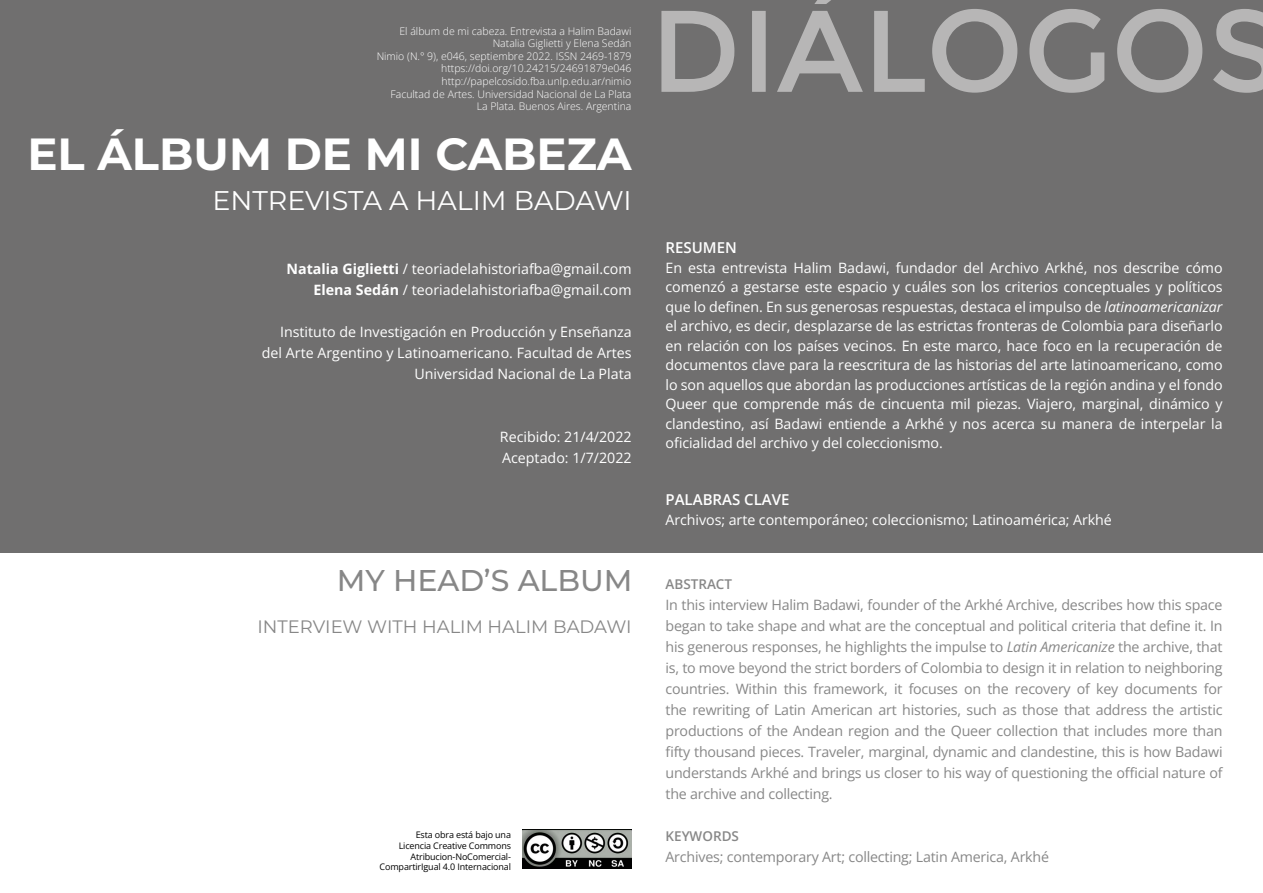
<style>
.page{position:relative;width:1263px;height:893px;background:#fff}
.page>*{position:absolute;margin:0;border:0;box-sizing:border-box;transform-origin:0 0}
.t1{font:700 45px "Montserrat";color:#fff}
.t2{font:500 30px "Montserrat";color:#878787}
.t3{font:27px "Montserrat";color:#fff}
.t4{font:18px "Montserrat";color:#878787}
.t5{font:600 15px "Open Sans";color:#fff}
.t6{font:14.25px/19.5px "Open Sans";color:#fff;text-align:right}
.t7{font:14.25px/21px "Open Sans";letter-spacing:-.015em;color:#878787;text-align:justify}
.t8{font:600 13.5px "Open Sans";color:#878787}
.t9{font:300 10.5px/12.6px "Open Sans";color:#fff;text-align:right}
.t10{font:9px/10.8px "Open Sans";letter-spacing:-.015em;color:#000;text-align:right}
.s1{font-weight:700}
.s2{font-style:italic}
</style>
<div class="page">
<div style="left:0;top:0;width:1263px;height:553px;background:#706f6f"></div>
<img style="left:522px;top:830px;width:110px;height:38px">
<svg style="left:661px;top:0;width:602px;height:93px"></svg>
<p class="t9" style="left:377px;top:24px;width:256px">El álbum de mi cabeza. Entrevista a Halim Badawi Natalia Giglietti y Elena Sedán<br>Nimio (N.° 9), e046, septiembre 2022. ISSN 2469-1879 https://doi.org/10.24215/24691879e046 http://papelcosido.fba.unlp.edu.ar/nimio<br>Facultad de Artes. Universidad Nacional de La Plata<br>La Plata. Buenos Aires. Argentina</p>
<h1 class="t1" style="left:27px;top:124px;width:606px">EL ÁLBUM DE MI CABEZA</h1>
<h3 class="t3" style="left:212px;top:182px;width:421px">ENTREVISTA A HALIM BADAWI</h3>
<p class="t6" style="left:287px;top:258px;width:347px;line-height:21px"><span class="s1">Natalia Giglietti</span> / teoriadelahistoriafba@gmail.com<br><span class="s1">Elena Sedán</span> / teoriadelahistoriafba@gmail.com</p>
<p class="t6" style="left:262px;top:321px;width:371px;line-height:21px">Instituto de Investigación en Producción y Enseñanza del Arte Argentino y Latinoamericano. Facultad de Artes<br>Universidad Nacional de La Plata</p>
<p class="t6" style="left:500px;top:426px;width:133px;line-height:21px;text-align:left">Recibido: 21/4/2022<br>Aceptado: 1/7/2022</p>
<h2 class="t2" style="left:337px;top:560px;width:297px">MY HEAD’S ALBUM</h2>
<p class="t4" style="left:257px;top:615px;width:376px">INTERVIEW WITH HALIM HALIM BADAWI</p>
<p class="t10" style="left:380px;top:829px;width:133px">Esta obra está bajo una<br>Licencia Creative Commons<br>Atribucion-NoComercial-<br>CompartirIgual 4.0 Internacional</p>
<p class="t5" style="left:665px;top:238px;width:73px">RESUMEN</p>
<p class="t6" style="left:665px;top:258px;width:559px;text-align:justify">En esta entrevista Halim Badawi, fundador del Archivo Arkhé, nos describe cómo comenzó a gestarse este espacio y cuáles son los criterios conceptuales y políticos que lo definen. En sus generosas respuestas, destaca el impulso de <span class="s2">latinoamericanizar </span>el archivo, es decir, desplazarse de las estrictas fronteras de Colombia para diseñarlo en relación con los países vecinos. En este marco, hace foco en la recuperación de documentos clave para la reescritura de las historias del arte latinoamericano, como lo son aquellos que abordan las producciones artísticas de la región andina y el fondo Queer que comprende más de cincuenta mil piezas. Viajero, marginal, dinámico y clandestino, así Badawi entiende a Arkhé y nos acerca su manera de interpelar la oficialidad del archivo y del coleccionismo.</p>
<p class="t5" style="left:665px;top:490px;width:126px">PALABRAS CLAVE</p>
<p class="t6" style="left:665px;top:510px;width:448px">Archivos; arte contemporáneo; coleccionismo; Latinoamérica; Arkhé</p>
<p class="t8" style="left:665px;top:575px;width:68px">ABSTRACT</p>
<p class="t7" style="left:665px;top:594px;width:559px">In this interview Halim Badawi, founder of the Arkhé Archive, describes how this space began to take shape and what are the conceptual and political criteria that define it. In his generous responses, he highlights the impulse to <span class="s2">Latin Americanize</span> the archive, that is, to move beyond the strict borders of Colombia to design it in relation to neighboring countries. Within this framework, it focuses on the recovery of key documents for the rewriting of Latin American art histories, such as those that address the artistic productions of the Andean region and the Queer collection that includes more than fifty thousand pieces. Traveler, marginal, dynamic and clandestine, this is how Badawi understands Arkhé and brings us closer to his way of questioning the official nature of the archive and collecting.</p>
<p class="t8" style="left:665px;top:827px;width:75px">KEYWORDS</p>
<p class="t7" style="left:665px;top:846px;width:385px">Archives; contemporary Art; collecting; Latin America, Arkhé</p>
</div>
